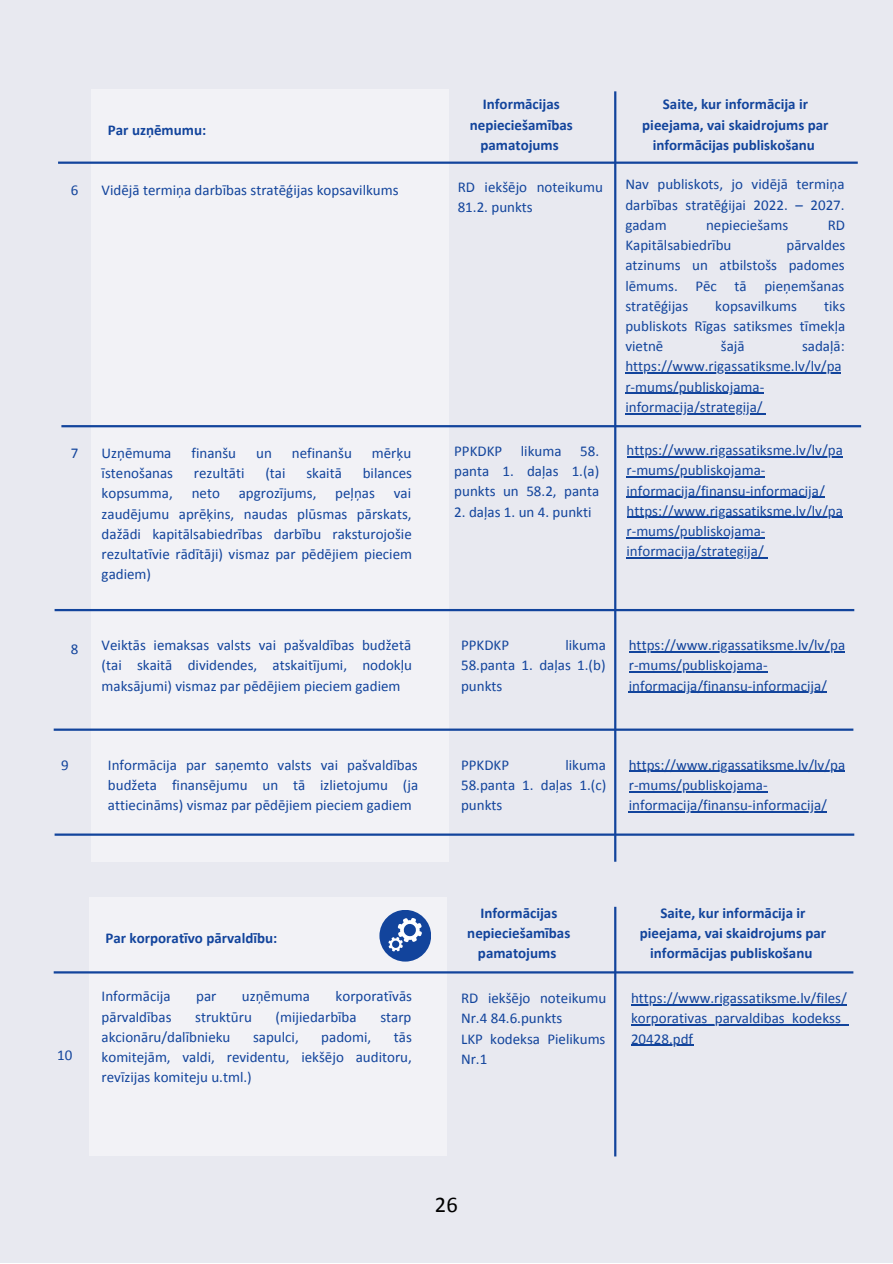
<style>
.page{position:relative;width:893px;height:1264px;background:#fff}
.page>*{position:absolute;margin:0;border:0;box-sizing:border-box;transform-origin:0 0}
.t1{font:22.5px "Calibri";color:#000}
.t2{font:15px/20.2px "Calibri";color:#12449c;text-align:justify}
.t3{font:700 15px/20.2px "Calibri";color:#12449c;text-align:center}
</style>
<div class="page">
<div style="left:0;top:0;width:892px;height:1262px;background:#e8e9f0"></div>
<div style="left:92px;top:89px;width:357px;height:772px;background:#f2f2f6"></div>
<hr style="left:614px;top:91px;width:2px;height:770px;background:#12449c">
<hr style="left:58px;top:161px;width:799px;height:3px;background:#12449c">
<hr style="left:625px;top:372px;width:216px;height:2px;background:#12449c">
<hr style="left:625px;top:393px;width:139px;height:1px;background:#12449c">
<hr style="left:625px;top:413px;width:137px;height:1px;background:#12449c">
<hr style="left:61px;top:425px;width:800px;height:2px;background:#12449c">
<hr style="left:55px;top:609px;width:799px;height:2px;background:#12449c">
<hr style="left:54px;top:728px;width:799px;height:2px;background:#12449c">
<hr style="left:55px;top:833px;width:799px;height:2px;background:#12449c">
<div style="left:89px;top:897px;width:357px;height:258px;background:#f2f2f6"></div>
<hr style="left:54px;top:971px;width:799px;height:2px;background:#12449c">
<hr style="left:614px;top:906px;width:2px;height:250px;background:#12449c">
<hr style="left:631px;top:1004px;width:215px;height:1px;background:#12449c">
<hr style="left:631px;top:1024px;width:217px;height:1px;background:#12449c">
<hr style="left:631px;top:1044px;width:62px;height:1px;background:#12449c">
<div style="left:379px;top:909px;width:52px;height:52px;background:#12449c;border-radius:50%"></div>
<svg style="left:388px;top:918px;width:34px;height:33px"></svg>
<hr style="left:626px;top:456px;width:216px;height:1px;background:#12449c">
<hr style="left:626px;top:476px;width:139px;height:1px;background:#12449c">
<hr style="left:626px;top:496px;width:198px;height:2px;background:#12449c">
<hr style="left:626px;top:517px;width:216px;height:1px;background:#12449c">
<hr style="left:626px;top:537px;width:139px;height:1px;background:#12449c">
<hr style="left:626px;top:557px;width:137px;height:1px;background:#12449c">
<hr style="left:628px;top:651px;width:216px;height:1px;background:#12449c">
<hr style="left:628px;top:671px;width:139px;height:1px;background:#12449c">
<hr style="left:628px;top:691px;width:199px;height:2px;background:#12449c">
<hr style="left:628px;top:771px;width:216px;height:1px;background:#12449c">
<hr style="left:628px;top:791px;width:139px;height:1px;background:#12449c">
<hr style="left:628px;top:811px;width:199px;height:1px;background:#12449c">
<p class="t2" style="left:71px;top:181px;width:9px">6</p>
<p class="t3" style="left:108px;top:121px;width:100px">Par uzņēmumu:</p>
<p class="t3" style="left:469px;top:95px;width:104px">Informācijas nepieciešamības pamatojums</p>
<p class="t2" style="left:102px;top:181px;width:298px">Vidējā termiņa darbības stratēģijas kopsavilkums</p>
<p class="t2" style="left:457px;top:178px;width:147px">RD iekšējo noteikumu<br>81.2. punkts</p>
<p class="t2" style="left:71px;top:444px;width:9px">7</p>
<p class="t2" style="left:102px;top:444px;width:71px">Uzņēmuma</p>
<p class="t2" style="left:191px;top:444px;width:46px">finanšu</p>
<p class="t2" style="left:256px;top:444px;width:17px">un</p>
<p class="t2" style="left:292px;top:444px;width:61px">nefinanšu</p>
<p class="t2" style="left:372px;top:444px;width:41px">mērķu</p>
<p class="t2" style="left:102px;top:464px;width:73px">īstenošanas</p>
<p class="t2" style="left:194px;top:464px;width:52px">rezultāti</p>
<p class="t2" style="left:265px;top:464px;width:22px">(tai</p>
<p class="t2" style="left:306px;top:464px;width:37px">skaitā</p>
<p class="t2" style="left:362px;top:464px;width:51px">bilances</p>
<p class="t2" style="left:102px;top:484px;width:73px">kopsumma,</p>
<p class="t2" style="left:192px;top:484px;width:30px">neto</p>
<p class="t2" style="left:239px;top:484px;width:79px">apgrozījums,</p>
<p class="t2" style="left:335px;top:484px;width:41px">peļņas</p>
<p class="t2" style="left:102px;top:484px;width:312px;text-indent:292px">vai zaudējumu aprēķins, naudas plūsmas pārskats, dažādi kapitālsabiedrības darbību raksturojošie rezultatīvie rādītāji) vismaz par pēdējiem pieciem gadiem)</p>
<p class="t2" style="left:454px;top:442px;width:147px">PPKDKP likuma 58. panta 1. daļas 1.(a) punkts un 58.2, panta</p>
<p class="t2" style="left:454px;top:502px;width:139px">2. daļas 1. un 4. punkti</p>
<p class="t3" style="left:642px;top:95px;width:188px">Saite, kur informācija ir pieejama, vai skaidrojums par informācijas publiskošanu</p>
<p class="t2" style="left:625px;top:175px;width:221px">Nav publiskots, jo vidējā termiņa darbības stratēģijai 2022. – 2027. gadam</p>
<p class="t2" style="left:706px;top:216px;width:84px">nepieciešams</p>
<p class="t2" style="left:827px;top:216px;width:19px">RD</p>
<p class="t2" style="left:625px;top:236px;width:107px">Kapitālsabiedrību</p>
<p class="t2" style="left:625px;top:236px;width:221px;text-indent:161px">pārvaldes atzinums un atbilstošs padomes lēmums. Pēc tā pieņemšanas stratēģijas</p>
<p class="t2" style="left:625px;top:297px;width:221px;text-indent:199px">tiks publiskots Rīgas satiksmes tīmekļa vietnē</p>
<p class="t2" style="left:715px;top:297px;width:83px">kopsavilkums</p>
<p class="t2" style="left:720px;top:337px;width:25px">šajā</p>
<p class="t2" style="left:625px;top:337px;width:221px;text-align:left;text-indent:176px">sadaļā: https://www.rigassatiksme.lv/lv/pa r-mums/publiskojama&shy;informacija/strategija/</p>
<p class="t2" style="left:626px;top:441px;width:218px;text-align:left">https://www.rigassatiksme.lv/lv/pa r-mums/publiskojama&shy;informacija/finansu-informacija/</p>
<p class="t2" style="left:626px;top:502px;width:218px;text-align:left">https://www.rigassatiksme.lv/lv/pa r-mums/publiskojama&shy;informacija/strategija/</p>
<p class="t2" style="left:461px;top:636px;width:146px;text-indent:104px">likuma 58.panta 1. daļas 1.(b) punkts</p>
<p class="t2" style="left:628px;top:636px;width:218px;text-align:left">https://www.rigassatiksme.lv/lv/pa r-mums/publiskojama&shy;informacija/finansu-informacija/</p>
<p class="t2" style="left:71px;top:640px;width:9px">8</p>
<p class="t2" style="left:102px;top:636px;width:312px">Veiktās iemaksas valsts vai pašvaldības budžetā (tai skaitā dividendes, atskaitījumi, nodokļu maksājumi) vismaz par pēdējiem pieciem gadiem</p>
<p class="t2" style="left:461px;top:636px;width:49px">PPKDKP</p>
<p class="t2" style="left:461px;top:756px;width:147px;text-indent:104px">likuma 58.panta 1. daļas 1.(c) punkts</p>
<p class="t2" style="left:628px;top:756px;width:218px;text-align:left">https://www.rigassatiksme.lv/lv/pa r-mums/publiskojama&shy;informacija/finansu-informacija/</p>
<p class="t2" style="left:61px;top:756px;width:9px">9</p>
<p class="t2" style="left:108px;top:756px;width:312px">Informācija par saņemto valsts vai pašvaldības budžeta finansējumu un tā izlietojumu (ja attiecināms) vismaz par pēdējiem pieciem gadiem</p>
<p class="t2" style="left:461px;top:756px;width:49px">PPKDKP</p>
<p class="t2" style="left:57px;top:1045px;width:17px">10</p>
<p class="t3" style="left:105px;top:929px;width:173px">Par korporatīvo pārvaldību:</p>
<p class="t2" style="left:102px;top:987px;width:71px">Informācija</p>
<p class="t2" style="left:196px;top:987px;width:22px">par</p>
<p class="t2" style="left:242px;top:987px;width:70px">uzņēmuma</p>
<p class="t2" style="left:335px;top:987px;width:78px">korporatīvās</p>
<p class="t2" style="left:102px;top:1007px;width:71px">pārvaldības</p>
<p class="t2" style="left:195px;top:1007px;width:58px">struktūru</p>
<p class="t2" style="left:275px;top:1007px;width:83px">(mijiedarbība</p>
<p class="t2" style="left:380px;top:1007px;width:33px">starp</p>
<p class="t2" style="left:102px;top:1027px;width:130px">akcionāru/dalībnieku</p>
<p class="t2" style="left:253px;top:1027px;width:47px">sapulci,</p>
<p class="t2" style="left:321px;top:1027px;width:51px">padomi,</p>
<p class="t2" style="left:102px;top:1027px;width:312px;text-indent:292px">tās komitejām, valdi, revidentu, iekšējo auditoru, revīzijas komiteju u.tml.)</p>
<p class="t3" style="left:467px;top:903px;width:104px">Informācijas nepieciešamības pamatojums</p>
<p class="t2" style="left:461px;top:989px;width:147px">RD iekšējo noteikumu<br>Nr.4 84.6.punkts</p>
<p class="t2" style="left:461px;top:1029px;width:146px">LKP kodeksa Pielikums<br>Nr.1</p>
<p class="t3" style="left:639px;top:903px;width:188px">Saite, kur informācija ir pieejama, vai skaidrojums par informācijas publiskošanu</p>
<p class="t2" style="left:631px;top:989px;width:219px">https://www.rigassatiksme.lv/files/ korporativas_parvaldibas_kodekss_ 20428.pdf</p>
<p class="t1" style="left:435px;top:1195px;width:24px">26</p>
</div>
